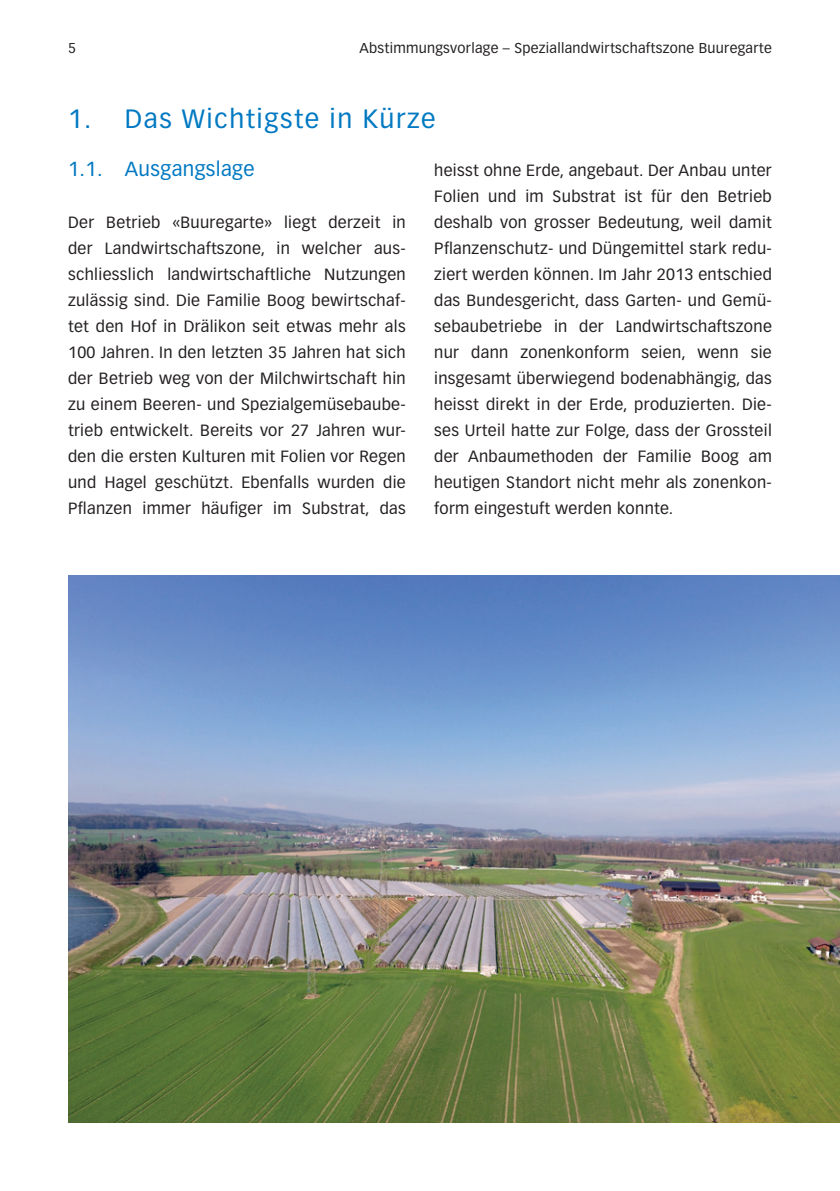
<style>
.page{position:relative;width:840px;height:1191px;background:#fff}
.page>*{position:absolute;margin:0;border:0;box-sizing:border-box;transform-origin:0 0}
.t1{font:26px "Vectora LT Pro";letter-spacing:.06em;color:#0079c2}
.t2{font:20px "Vectora LT Pro";letter-spacing:.02em;color:#0079c2}
.t3{font:16px/26px "Vectora LT Pro";letter-spacing:.02em;color:#231f20;text-align:justify}
.t4{font:14px "Vectora LT Pro";letter-spacing:.02em;color:#231f20}
</style>
<div class="page">
<img style="left:68px;top:575px;width:771px;height:548px">
<p class="t4" style="left:68px;top:40px;width:9px">5</p>
<p class="t4" style="left:359px;top:40px;width:413px">Abstimmungsvorlage – Speziallandwirtschaftszone Buuregarte</p>
<h1 class="t1" style="left:68px;top:103px;width:369px">1. Das Wichtigste in Kürze</h1>
<p class="t2" style="left:68px;top:157px;width:188px">1.1. Ausgangslage</p>
<p class="t3" style="left:68px;top:209px;width:339px">Der Betrieb «Buuregarte» liegt derzeit in der Landwirtschaftszone, in welcher aus&shy;schliesslich landwirtschaftliche Nutzungen zulässig sind. Die Familie Boog bewirtschaf&shy;tet den Hof in Drälikon seit etwas mehr als 100 Jahren. In den letzten 35 Jahren hat sich der Betrieb weg von der Milchwirtschaft hin zu einem Beeren- und Spezialgemüsebaube&shy;trieb entwickelt. Bereits vor 27 Jahren wur&shy;den die ersten Kulturen mit Folien vor Regen und Hagel geschützt. Ebenfalls wurden die Pflanzen immer häufiger im Substrat, das</p>
<p class="t3" style="left:434px;top:157px;width:339px">heisst ohne Erde, angebaut. Der Anbau unter Folien und im Substrat ist für den Betrieb deshalb von grosser Bedeutung, weil damit Pflanzenschutz- und Düngemittel stark redu&shy;ziert werden können. Im Jahr 2013 entschied das Bundesgericht, dass Garten- und Gemü&shy;sebaubetriebe in der Landwirtschaftszone nur dann zonenkonform seien, wenn sie insgesamt überwiegend bodenabhängig, das heisst direkt in der Erde, produzierten. Die&shy;ses Urteil hatte zur Folge, dass der Grossteil der Anbaumethoden der Familie Boog am heutigen Standort nicht mehr als zonenkon&shy;form eingestuft werden konnte.</p>
</div>
